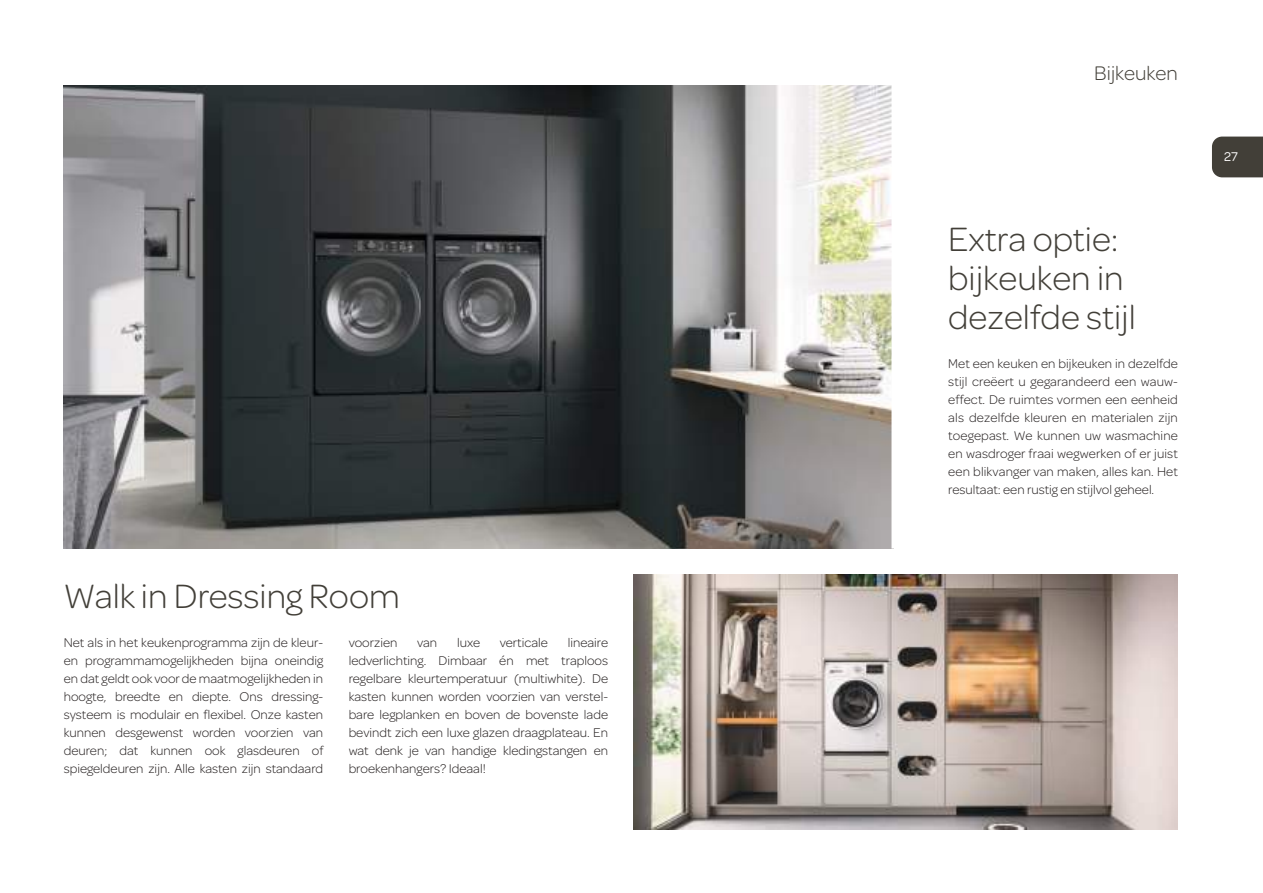
<style>
.page{position:relative;width:1263px;height:893px;background:#fff}
.page>*{position:absolute;margin:0;border:0;box-sizing:border-box;transform-origin:0 0}
.t1{font:300 36px/39px "Omnes";color:#423f38}
.t2{font:300 21px "Omnes";color:#423f38}
.t3{font:300 13.5px/18px "Omnes";color:#241f1f;text-align:justify}
.t4{font:13.5px "Omnes";color:#fff}
</style>
<div class="page">
<div style="left:1212px;top:137px;width:51px;height:40px;background:#423f38"></div>
<img style="left:64px;top:85px;width:827px;height:464px">
<img style="left:634px;top:574px;width:544px;height:255px">
<h1 class="t1" style="left:64px;top:580px;width:338px">Walk in Dressing Room</h1>
<p class="t3" style="left:64px;top:635px;width:261px">Net als in het keukenprogramma zijn de kleur&shy;en programmamogelijkheden bijna oneindig en dat geldt ook voor de maatmogelijkheden in hoogte, breedte en diepte. Ons dressing&shy;systeem is modulair en flexibel. Onze kasten kunnen desgewenst worden voorzien van deuren; dat kunnen ook glasdeuren of spiegeldeuren zijn. Alle kasten zijn standaard</p>
<p class="t3" style="left:349px;top:635px;width:50px">voorzien</p>
<p class="t3" style="left:417px;top:635px;width:22px">van</p>
<p class="t3" style="left:457px;top:635px;width:25px">luxe</p>
<p class="t3" style="left:500px;top:635px;width:50px">verticale</p>
<p class="t3" style="left:349px;top:635px;width:261px;text-indent:219px">lineaire ledverlichting. Dimbaar én met traploos regelbare kleurtemperatuur (multiwhite). De kasten kunnen worden voorzien van verstel&shy;bare legplanken en boven de bovenste lade bevindt zich een luxe glazen draagplateau. En wat denk je van handige kledingstangen en broekenhangers? Ideaal!</p>
<h2 class="t2" style="left:1094px;top:66px;width:85px">Bijkeuken</h2>
<h1 class="t1" style="left:948px;top:223px;width:189px">Extra optie: bijkeuken in dezelfde stijl</h1>
<p class="t3" style="left:948px;top:356px;width:231px">Met een keuken en bijkeuken in dezelfde stijl creëert u gegarandeerd een wauw&shy;effect. De ruimtes vormen een eenheid als dezelfde kleuren en materialen zijn toegepast. We kunnen uw wasmachine en wasdroger fraai wegwerken of er juist een blikvanger van maken, alles kan. Het resultaat: een rustig en stijlvol geheel.</p>
<p class="t4" style="left:1224px;top:152px;width:15px">27</p>
</div>
